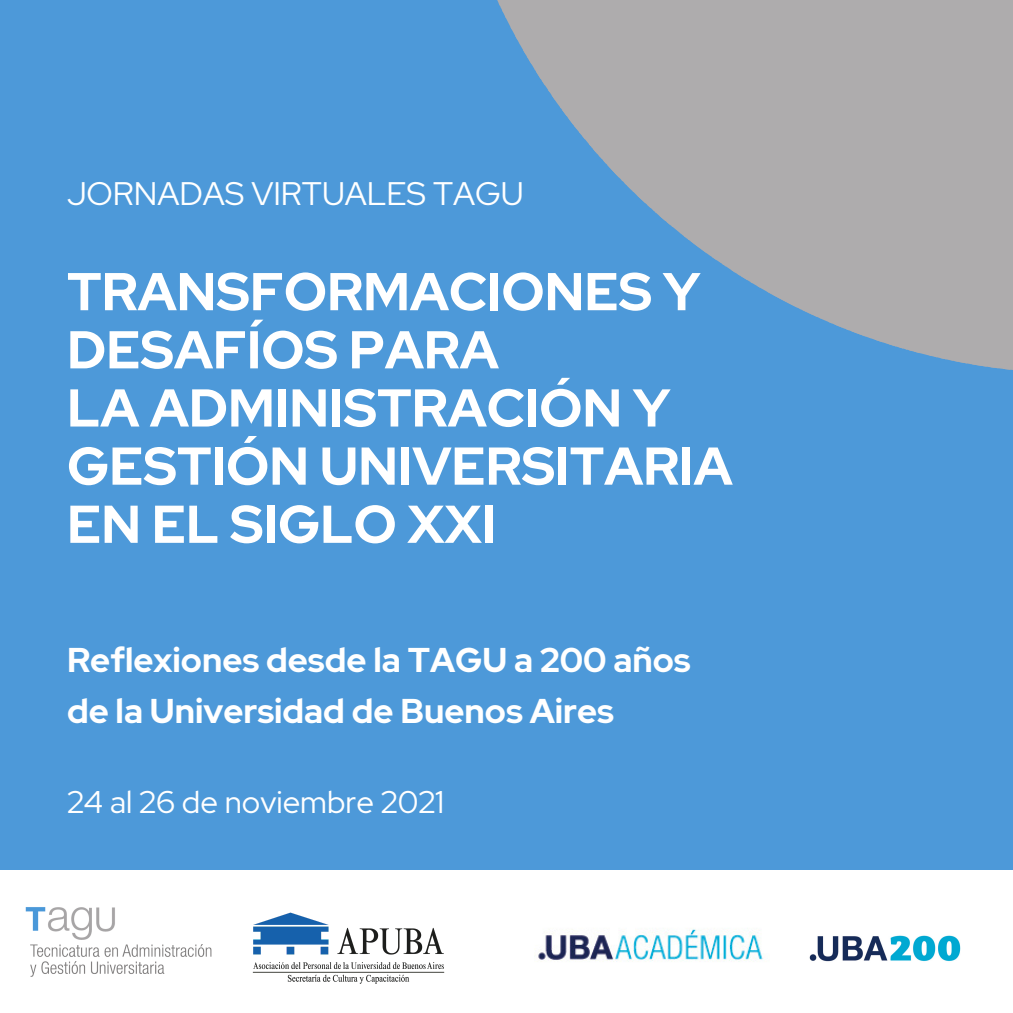
<style>
.page{position:relative;width:1013px;height:1013px;background:#fff}
.page>*{position:absolute;margin:0;border:0;box-sizing:border-box;transform-origin:0 0}
.t1{font:700 53.12px/58.1px "Red Hat Display";color:#fff}
.t2{font:700 34.25px "Red Hat Display";color:#fff}
.t3{font:32.5px "Red Hat Display";color:#fff}
.t4{font:31.25px "Red Hat Display";color:#fff}
</style>
<div class="page">
<div style="left:0;top:0;width:1012px;height:1012px;background:#4d99d9"></div>
<svg style="left:497px;top:0;width:515px;height:370px;fill:#aeacad"></svg>
<div style="left:0;top:870px;width:1012px;height:142px;background:#fff"></div>
<img style="left:25px;top:907px;width:187px;height:70px">
<img style="left:252px;top:912px;width:193px;height:72px">
<img style="left:809px;top:935px;width:152px;height:27px">
<img style="left:538px;top:929px;width:225px;height:33px">
<p class="t3" style="left:67px;top:171px;width:458px">JORNADAS VIRTUALES TAGU</p>
<p class="t1" style="left:67px;top:262px;width:635px">TRANSFORMACIONES Y<br>DESAFÍOS PARA</p>
<p class="t1" style="left:67px;top:378px;width:667px">LA ADMINISTRACIÓN Y<br>GESTIÓN UNIVERSITARIA<br>EN EL SIGLO XXI</p>
<p class="t2" style="left:67px;top:636px;width:625px">Reflexiones desde la TAGU a 200 años</p>
<p class="t2" style="left:67px;top:688px;width:548px">de la Universidad de Buenos Aires</p>
<p class="t4" style="left:67px;top:781px;width:379px">24 al 26 de noviembre 2021</p>
</div>
